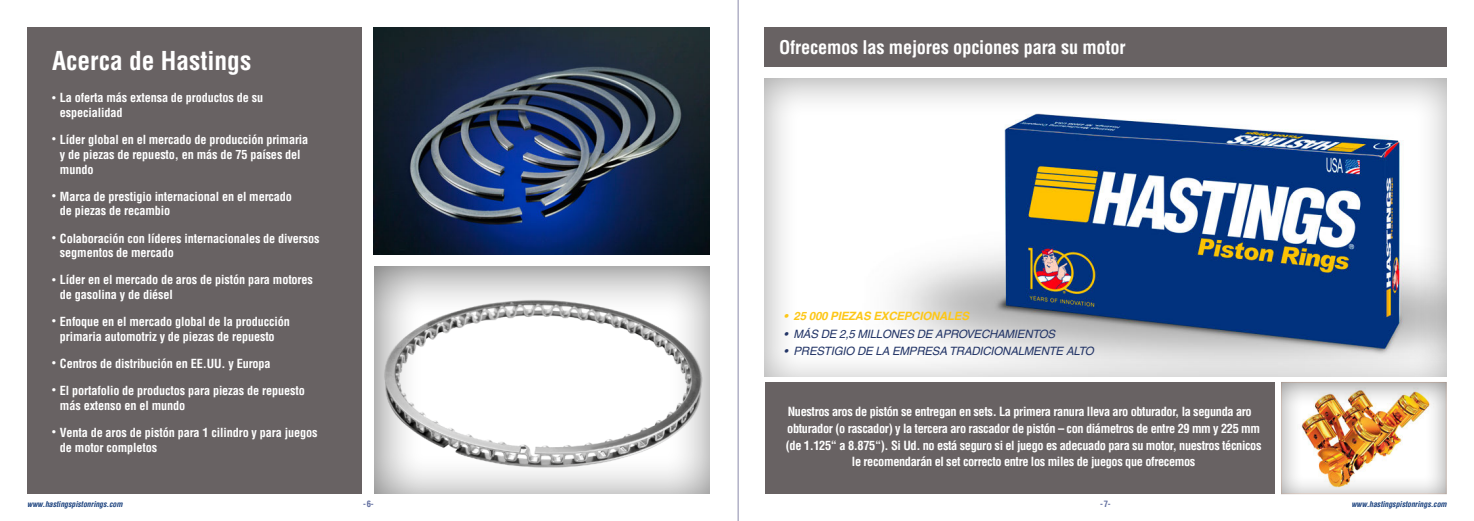
<style>
.page{position:relative;width:1474px;height:521px;background:#fff}
.page>*{position:absolute;margin:0;border:0;box-sizing:border-box;transform-origin:0 0}
.t1{font:700 condensed 25.46px "Helvetica LT Std";color:#fff}
.t2{font:700 condensed 18.38px "Helvetica LT Std";letter-spacing:-.01em;color:#fff}
.t3{font:700 condensed 12.34px "Helvetica LT Std";letter-spacing:-.03em;color:#fff}
.t4{font:700 condensed 12.25px/14.7px "Helvetica LT Std";letter-spacing:-.01em;color:#fff}
.t5{font:italic 11.46px "Helvetica CE";color:#233567}
.t6{font:italic 700 11.46px "Helvetica CE";color:#fdc718}
.t7{font:700 condensed 8.58px "Helvetica LT Std";color:#606d9f}
.t8{font:italic 700 condensed 7.88px "Helvetica LT Std";color:#19407d}
.s1{font-size:8.75px}
</style>
<div class="page">
<div style="left:764px;top:382px;width:510px;height:112px;background:#686263"></div>
<div style="left:756px;top:72px;width:697px;height:304px;background:#000;opacity:.34"></div>
<div style="left:1272px;top:374px;width:181px;height:120px;background:#000;opacity:.45"></div>
<img style="left:374px;top:27px;width:335px;height:228px">
<div style="left:365px;top:259px;width:353px;height:236px;background:#000;opacity:.55"></div>
<div style="left:27px;top:27px;width:335px;height:467px;background:#686263"></div>
<div style="left:764px;top:27px;width:682px;height:40px;background:#686263"></div>
<hr style="left:738px;top:0;width:1px;height:521px;background:#8b89aa">
<p class="t1" style="left:52px;top:45px;width:201px">Acerca de Hastings</p>
<p class="t4" style="left:60px;top:90px;width:205px;text-indent:-8px"><span class="s1">•</span> La oferta más extensa de productos de su especialidad</p>
<p class="t4" style="left:60px;top:132px;width:250px;text-indent:-8px"><span class="s1">•</span> Líder global en el mercado de producción primaria y de piezas de repuesto, en más de 75 países del mundo</p>
<p class="t4" style="left:60px;top:189px;width:233px;text-indent:-8px"><span class="s1">•</span> Marca de prestigio internacional en el mercado de piezas de recambio</p>
<p class="t4" style="left:60px;top:231px;width:261px;text-indent:-8px"><span class="s1">•</span> Colaboración con líderes internacionales de diversos segmentos de mercado</p>
<p class="t4" style="left:60px;top:272px;width:254px;text-indent:-8px"><span class="s1">•</span> Líder en el mercado de aros de pistón para motores de gasolina y de diésel</p>
<p class="t4" style="left:52px;top:314px;width:239px;text-align:center"><span class="s1">•</span> Enfoque en el mercado global de la producción primaria automotriz y de piezas de repuesto</p>
<p class="t4" style="left:52px;top:356px;width:220px"><span class="s1">•</span> Centros de distribución en EE.UU. y Europa</p>
<p class="t4" style="left:60px;top:383px;width:246px;text-indent:-8px"><span class="s1">•</span> El portafolio de productos para piezas de repuesto más extenso en el mundo</p>
<p class="t4" style="left:60px;top:425px;width:259px;text-indent:-8px"><span class="s1">•</span> Venta de aros de pistón para 1 cilindro y para juegos de motor completos</p>
<p class="t2" style="left:779px;top:36px;width:348px">Ofrecemos las mejores opciones para su motor</p>
<p class="t6" style="left:783px;top:310px;width:190px">• 25 000 PIEZAS EXCEPCIONALES</p>
<p class="t5" style="left:783px;top:327px;width:276px">• MÁS DE 2,5 MILLONES DE APROVECHAMIENTOS</p>
<p class="t5" style="left:783px;top:345px;width:314px">• PRESTIGIO DE LA EMPRESA TRADICIONALMENTE ALTO</p>
<p class="t3" style="left:787px;top:404px;width:465px">Nuestros aros de pistón se entregan en sets. La primera ranura lleva aro obturador, la segunda aro</p>
<p class="t3" style="left:787px;top:421px;width:474px">obturador (o rascador) y la tercera aro rascador de pistón – con diámetros de entre 29 mm y 225 mm</p>
<p class="t3" style="left:785px;top:437px;width:477px">(de 1.125“ a 8.875“). Si Ud. no está seguro si el juego es adecuado para su motor, nuestros técnicos</p>
<p class="t3" style="left:852px;top:454px;width:345px">le recomendarán el set correcto entre los miles de juegos que ofrecemos</p>
<p class="t8" style="left:27px;top:499px;width:99px">www.hastingspistonrings.com</p>
<p class="t7" style="left:363px;top:499px;width:12px">-6-</p>
<p class="t7" style="left:1100px;top:499px;width:12px">-7-</p>
<p class="t8" style="left:1351px;top:499px;width:99px">www.hastingspistonrings.com</p>
</div>
